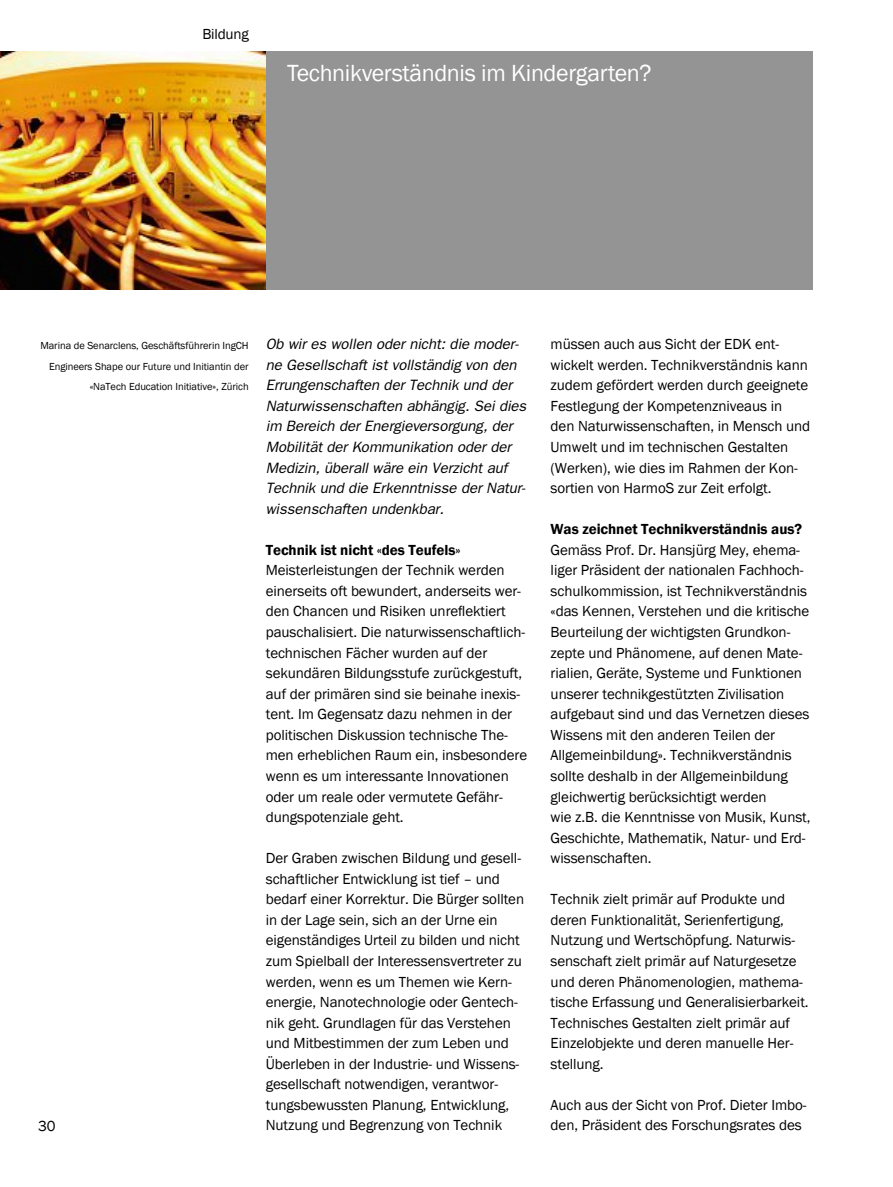
<style>
.page{position:relative;width:893px;height:1187px;background:#fff}
.page>*{position:absolute;margin:0;border:0;box-sizing:border-box;transform-origin:0 0}
.t1{font:24px "Franklin Gothic Book OV JEARIB";letter-spacing:-.015em;color:#fff}
.t2{font:15px/20.5px "Franklin Gothic Book OV JEARIB";letter-spacing:-.005em;color:#000}
.t3{font:15px/20.5px "Franklin Gothic Book Oblique OV LEARIB";letter-spacing:-.005em;color:#000}
.t4{font:15px "Franklin Gothic Demi OV MEARIB";letter-spacing:-.005em;color:#000}
.t5{font:15px "Franklin Gothic Book OV FEARIB";letter-spacing:-.005em;color:#000}
.t6{font:10.5px/20.5px "Franklin Gothic Book OV JEARIB";letter-spacing:-.005em;color:#000;text-align:right}
</style>
<div class="page">
<img style="left:0;top:51px;width:266px;height:238px">
<div style="left:266px;top:51px;width:546px;height:238px;background:#949494"></div>
<p class="t2" style="left:202px;top:23px;width:48px">Bildung</p>
<h1 class="t1" style="left:287px;top:58px;width:366px">Technikverständnis im Kindergarten?</h1>
<p class="t6" style="left:40px;top:335px;width:210px">Marina de Senarclens, Geschäftsführerin IngCH<br>Engineers Shape our Future und Initiantin der «NaTech Education Initiative», Zürich</p>
<p class="t3" style="left:266px;top:333px;width:262px">Ob wir es wollen oder nicht: die moder&shy;ne Gesellschaft ist vollständig von den Errungenschaften der Technik und der Naturwissenschaften abhängig. Sei dies im Bereich der Energieversorgung, der Mobilität der Kommunikation oder der Medizin, überall wäre ein Verzicht auf Technik und die Erkenntnisse der Natur&shy;wissenschaften undenkbar.</p>
<p class="t4" style="left:266px;top:540px;width:196px">Technik ist nicht «des Teufels»</p>
<p class="t2" style="left:266px;top:560px;width:257px">Meisterleistungen der Technik werden einerseits oft bewundert, anderseits wer-</p>
<p class="t5" style="left:266px;top:602px;width:241px">den Chancen und Risiken unreflektiert</p>
<p class="t2" style="left:266px;top:621px;width:263px">pauschalisiert. Die naturwissenschaftlich&shy;technischen Fächer wurden auf der sekundären Bildungsstufe zurückgestuft, auf der primären sind sie beinahe inexis&shy;tent. Im Gegensatz dazu nehmen in der politischen Diskussion technische The&shy;men erheblichen Raum ein, insbesondere wenn es um interessante Innovationen oder um reale oder vermutete Gefähr&shy;dungspotenziale geht.</p>
<p class="t2" style="left:266px;top:847px;width:260px">Der Graben zwischen Bildung und gesell&shy;schaftlicher Entwicklung ist tief – und bedarf einer Korrektur. Die Bürger sollten in der Lage sein, sich an der Urne ein eigenständiges Urteil zu bilden und nicht zum Spielball der Interessensvertreter zu werden, wenn es um Themen wie Kern&shy;energie, Nanotechnologie oder Gentech&shy;nik geht. Grundlagen für das Verstehen und Mitbestimmen der zum Leben und Überleben in der Industrie- und Wissens&shy;gesellschaft notwendigen, verantwor&shy;tungsbewussten Planung, Entwicklung, Nutzung und Begrenzung von Technik</p>
<p class="t2" style="left:551px;top:333px;width:261px">müssen auch aus Sicht der EDK ent&shy;wickelt werden. Technikverständnis kann zudem gefördert werden durch geeignete Festlegung der Kompetenzniveaus in<br>den Naturwissenschaften, in Mensch und Umwelt und im technischen Gestalten (Werken), wie dies im Rahmen der Kon&shy;sortien von HarmoS zur Zeit erfolgt.</p>
<p class="t4" style="left:551px;top:520px;width:253px">Was zeichnet Technikverständnis aus?</p>
<p class="t2" style="left:551px;top:539px;width:261px">Gemäss Prof. Dr. Hansjürg Mey, ehema&shy;liger Präsident der nationalen Fachhoch&shy;schulkommission, ist Technikverständnis «das Kennen, Verstehen und die kritische Beurteilung der wichtigsten Grundkon&shy;zepte und Phänomene, auf denen Mate&shy;rialien, Geräte, Systeme und Funktionen unserer technikgestützten Zivilisation aufgebaut sind und das Vernetzen dieses Wissens mit den anderen Teilen der Allgemeinbildung». Technikverständnis sollte deshalb in der Allgemeinbildung gleichwertig berücksichtigt werden<br>wie z.B. die Kenntnisse von Musik, Kunst, Geschichte, Mathematik, Natur- und Erd&shy;wissenschaften.</p>
<p class="t2" style="left:551px;top:888px;width:260px">Technik zielt primär auf Produkte und deren Funktionalität, Serienfertigung, Nutzung und Wertschöpfung. Naturwis&shy;senschaft zielt primär auf Naturgesetze und deren Phänomenologien, mathema&shy;tische Erfassung und Generalisierbarkeit.<br>Technisches Gestalten zielt primär auf Einzelobjekte und deren manuelle Her&shy;stellung.</p>
<p class="t2" style="left:551px;top:1094px;width:257px">Auch aus der Sicht von Prof. Dieter Imbo-</p>
<p class="t2" style="left:38px;top:1115px;width:19px">30</p>
<p class="t2" style="left:551px;top:1114px;width:253px">den, Präsident des Forschungsrates des</p>
</div>
